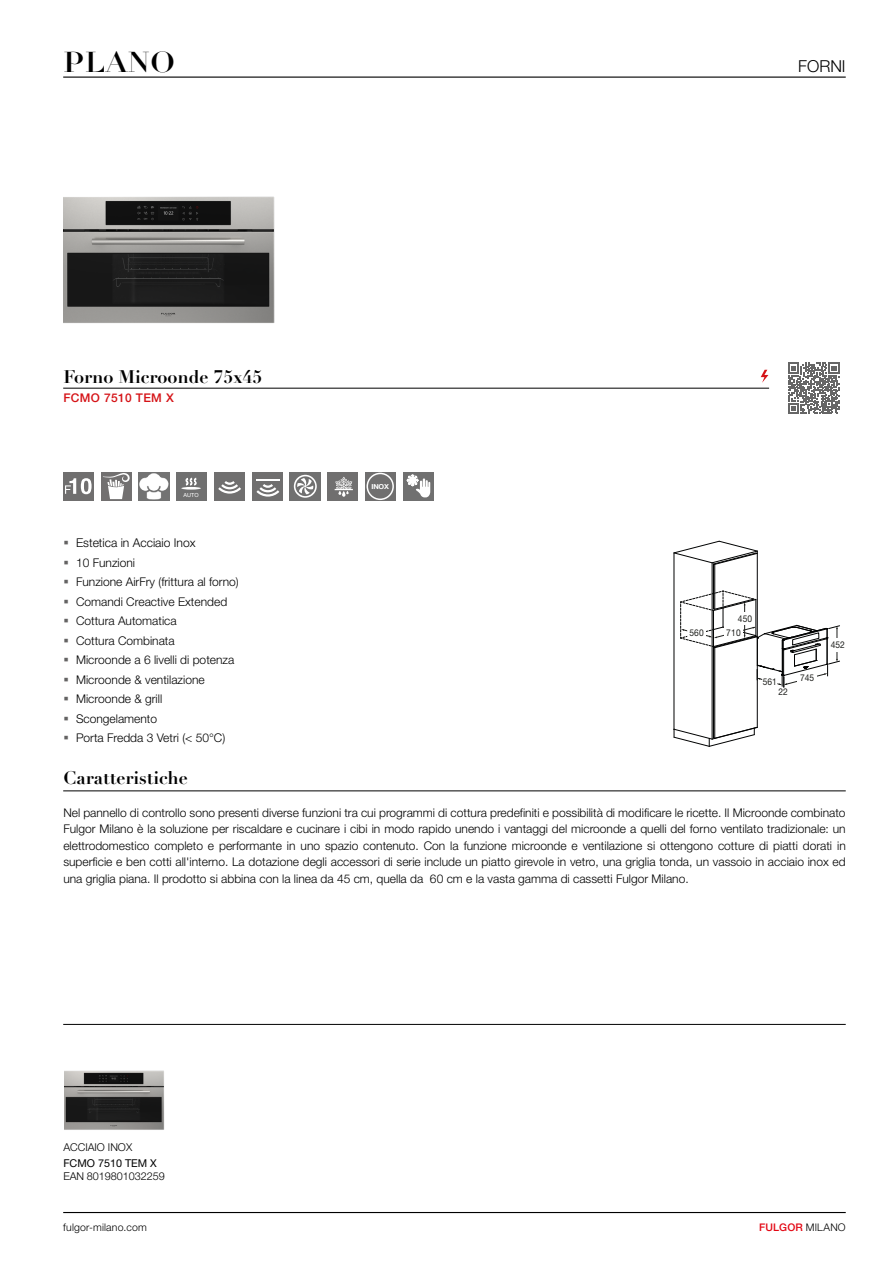
<style>
.page{position:relative;width:893px;height:1263px;background:#fff}
.page>*{position:absolute;margin:0;border:0;box-sizing:border-box;transform-origin:0 0}
.t1{font:28.35px "Didot LT Pro Headline";color:#000;scale:1.11 1}
.t2{font:700 18px "Didot LT Pro";color:#000}
.t3{font:300 16.5px "Helvetica Neue LT Std";color:#000}
.t4{font:300 12.15px "Helvetica Neue LT Std";color:#000}
.t5{font:300 12px/16.5px "Helvetica Neue LT Std";color:#000;text-align:justify}
.t6{font:500 12px "Helvetica Neue LT Std";letter-spacing:.03em;color:#d51317}
.t7{font:300 10.8px "Helvetica Neue LT Std";color:#000}
.t8{font:10.8px "Helvetica Neue LT Std";color:#000}
.t9{font:300 10.5px "Helvetica Neue LT Std";letter-spacing:.02em;color:#000}
.t10{font:500 10.5px "Helvetica Neue LT Std";letter-spacing:.02em;color:#e30613}
.t11{font:9.3px "Helvetica Neue LT Std";color:#1d1e1b;scale:.9 1}
.t12{font:700 6.9px "Helvetica Neue";color:#fff;scale:1.07 1}
.t13{font:5.55px "Helvetica Neue LT Std";color:#fff}
.s1{color:#646363}
.s2{font-weight:300;color:#000}
</style>
<div class="page">
<hr style="left:63px;top:77px;width:783px;height:1px;background:#000">
<hr style="left:63px;top:388px;width:706px;height:1px;background:#000">
<hr style="left:63px;top:791px;width:783px;height:1px;background:#000">
<hr style="left:63px;top:1024px;width:783px;height:1px;background:#000">
<svg style="left:761px;top:370px;width:7px;height:13px"></svg>
<div style="left:403px;top:472px;width:30px;height:29px;background:#707070"></div>
<svg style="left:407px;top:474px;width:23px;height:23px"></svg>
<img style="left:139px;top:472px;width:30px;height:29px">
<div style="left:177px;top:472px;width:30px;height:29px;background:#707070"></div>
<svg style="left:185px;top:477px;width:12px;height:9px"></svg>
<hr style="left:181px;top:487px;width:20px;height:3px;background:#fff;border-radius:50%">
<div style="left:365px;top:472px;width:31px;height:29px;background:#706f6f"></div>
<div style="left:367px;top:473px;width:27px;height:27px;border:2px solid #fff;border-radius:50%"></div>
<div style="left:214px;top:472px;width:31px;height:29px;background:#706f6f"></div>
<svg style="left:218px;top:481px;width:23px;height:13px"></svg>
<div style="left:290px;top:472px;width:30px;height:29px;background:#707070"></div>
<svg style="left:294px;top:475px;width:23px;height:23px"></svg>
<div style="left:328px;top:472px;width:30px;height:29px;background:#706f6f"></div>
<svg style="left:335px;top:477px;width:18px;height:20px"></svg>
<div style="left:63px;top:472px;width:30px;height:29px;background:#706f6f"></div>
<svg style="left:65px;top:478px;width:27px;height:16px"></svg>
<div style="left:252px;top:472px;width:30px;height:29px;background:#706f6f"></div>
<svg style="left:256px;top:484px;width:24px;height:13px"></svg>
<hr style="left:256px;top:479px;width:23px;height:2px;background:#fff">
<svg style="left:101px;top:472px;width:30px;height:29px"></svg>
<svg style="left:103px;top:473px;width:27px;height:26px"></svg>
<svg style="left:788px;top:363px;width:51px;height:51px"></svg>
<img style="left:63px;top:196px;width:211px;height:127px">
<img style="left:64px;top:1070px;width:101px;height:60px">
<hr style="left:674px;top:553px;width:1px;height:176px;background:#010202">
<hr style="left:757px;top:551px;width:1px;height:176px;background:#020203">
<hr style="left:712px;top:563px;width:1px;height:176px;background:#010202">
<hr style="left:713px;top:564px;width:1px;height:45px;background:#010202">
<hr style="left:714px;top:564px;width:1px;height:45px;background:#010202">
<svg style="left:674px;top:541px;width:84px;height:24px"></svg>
<hr style="left:714px;top:648px;width:1px;height:90px;background:#010202">
<hr style="left:713px;top:647px;width:1px;height:91px;background:#010202">
<svg style="left:674px;top:727px;width:84px;height:20px"></svg>
<svg style="left:680px;top:591px;width:160px;height:97px"></svg>
<hr style="left:63px;top:1212px;width:783px;height:1px;background:#000">
<h1 class="t1" style="left:63px;top:45px;width:102px">PLANO</h1>
<h3 class="t3" style="left:798px;top:56px;width:49px">FORNI</h3>
<h2 class="t2" style="left:63px;top:365px;width:201px">Forno Microonde 75x45</h2>
<p class="t6" style="left:63px;top:390px;width:112px">FCMO 7510 TEM X</p>
<p class="t13" style="left:183px;top:492px;width:17px">AUTO</p>
<p class="t4" style="left:63px;top:535px;width:134px"><span class="s1">▪</span> Estetica in Acciaio Inox</p>
<p class="t5" style="left:63px;top:554px;width:73px"><span class="s1">▪</span> 10 Funzioni</p>
<p class="t5" style="left:63px;top:573px;width:177px"><span class="s1">▪</span> Funzione AirFry (frittura al forno)</p>
<p class="t5" style="left:63px;top:593px;width:165px"><span class="s1">▪</span> Comandi Creactive Extended</p>
<p class="t5" style="left:63px;top:612px;width:115px"><span class="s1">▪</span> Cottura Automatica</p>
<p class="t5" style="left:63px;top:632px;width:113px"><span class="s1">▪</span> Cottura Combinata</p>
<p class="t5" style="left:63px;top:651px;width:172px"><span class="s1">▪</span> Microonde a 6 livelli di potenza</p>
<p class="t5" style="left:63px;top:671px;width:143px"><span class="s1">▪</span> Microonde &amp; ventilazione</p>
<p class="t5" style="left:63px;top:690px;width:100px"><span class="s1">▪</span> Microonde &amp; grill</p>
<p class="t5" style="left:63px;top:710px;width:95px"><span class="s1">▪</span> Scongelamento</p>
<p class="t5" style="left:63px;top:729px;width:163px"><span class="s1">▪</span> Porta Fredda 3 Vetri (&lt; 50°C)</p>
<h2 class="t2" style="left:63px;top:766px;width:126px">Caratteristiche</h2>
<p class="t12" style="left:371px;top:481px;width:18px">INOX</p>
<p class="t11" style="left:738px;top:613px;width:18px">450</p>
<p class="t11" style="left:689px;top:627px;width:18px">560</p>
<p class="t11" style="left:726px;top:627px;width:18px">710</p>
<p class="t11" style="left:763px;top:676px;width:17px">561</p>
<p class="t11" style="left:778px;top:686px;width:12px">22</p>
<p class="t11" style="left:800px;top:672px;width:17px">745</p>
<p class="t11" style="left:831px;top:639px;width:17px">452</p>
<p class="t5" style="left:63px;top:804px;width:784px">Nel pannello di controllo sono presenti diverse funzioni tra cui programmi di cottura predefiniti e possibilità di modificare le ricette. Il Microonde combinato Fulgor Milano è la soluzione per riscaldare e cucinare i cibi in modo rapido unendo i vantaggi del microonde a quelli del forno ventilato tradizionale: un elettrodomestico completo e performante in uno spazio contenuto. Con la funzione microonde e ventilazione si ottengono cotture di piatti dorati in superficie e ben cotti all'interno. La dotazione degli accessori di serie include un piatto girevole in vetro, una griglia tonda, un vassoio in acciaio inox ed una griglia piana. Il prodotto si abbina con la linea da 45 cm, quella da 60 cm e la vasta gamma di cassetti Fulgor Milano.</p>
<p class="t7" style="left:63px;top:1140px;width:70px">ACCIAIO INOX</p>
<p class="t8" style="left:63px;top:1157px;width:95px">FCMO 7510 TEM X</p>
<p class="t7" style="left:63px;top:1169px;width:103px">EAN 8019801032259</p>
<p class="t9" style="left:63px;top:1220px;width:85px">fulgor-milano.com</p>
<p class="t10" style="left:759px;top:1220px;width:88px">FULGOR <span class="s2">MILANO</span></p>
</div>
